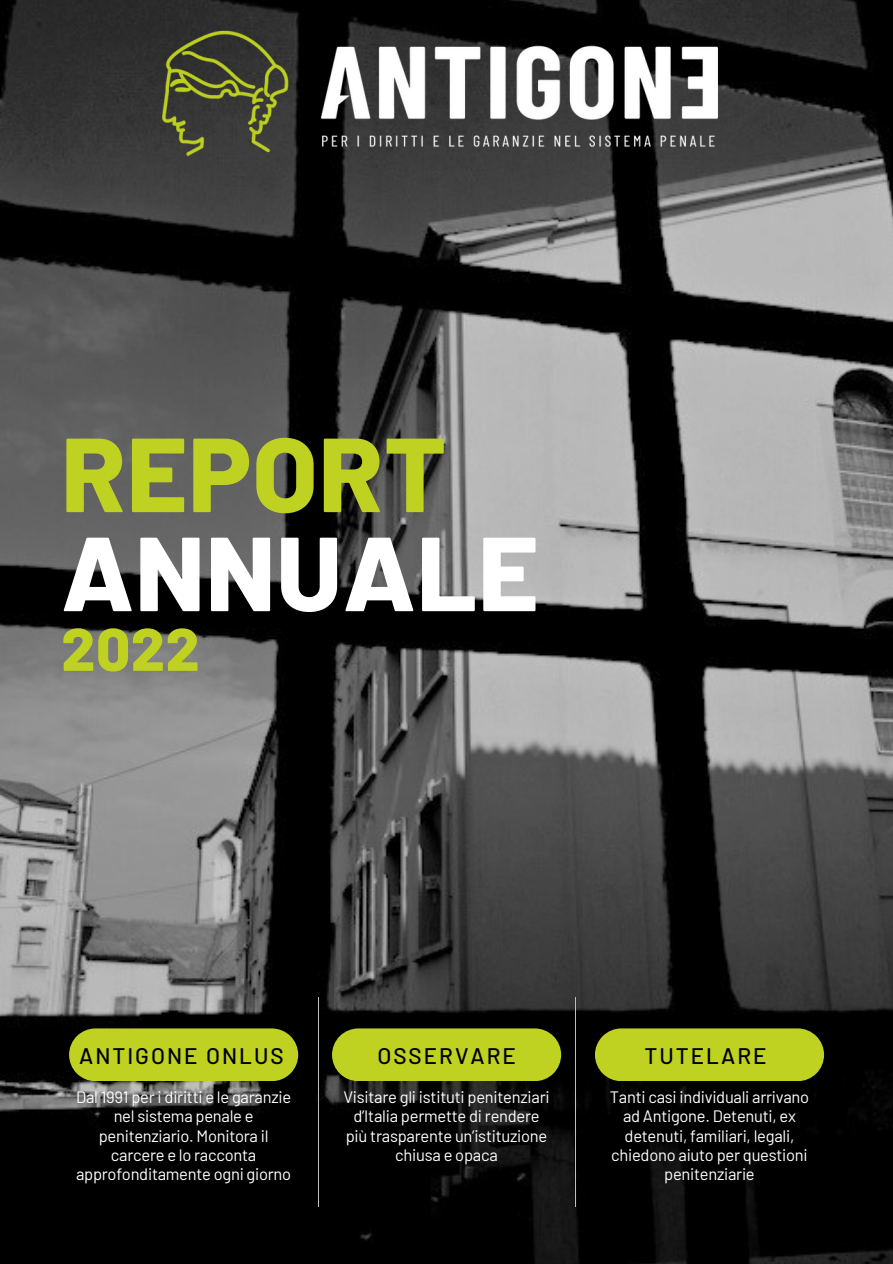
<style>
.page{position:relative;width:893px;height:1264px;background:#fff}
.page>*{position:absolute;margin:0;border:0;box-sizing:border-box;transform-origin:0 0}
.t1{font:800 105px/99px "Barlow";letter-spacing:.01em;color:#fff}
.t2{font:800 60px "Barlow";color:#bfd121}
.t3{font:500 22.5px "Barlow";letter-spacing:.09em;color:#000}
.t4{font:16.5px/19.2px "Barlow";letter-spacing:-.015em;color:#fff;text-align:center}
.s1{color:#bfd121}
</style>
<div class="page">
<img style="left:0;top:0;width:892px;height:1263px">
<hr style="left:317px;top:997px;width:1px;height:209px;background:#bfbfbf">
<hr style="left:575px;top:997px;width:1px;height:209px;background:#bfbfbf">
<img style="left:85px;top:0;width:723px;height:452px">
<svg style="left:69px;top:1028px;width:229px;height:53px;background:#b4c51f"></svg>
<svg style="left:332px;top:1028px;width:229px;height:53px;background:#b4c51f"></svg>
<svg style="left:595px;top:1028px;width:229px;height:53px;background:#b4c51f"></svg>
<p class="t1" style="left:61px;top:420px;width:479px"><span class="s1">REPORT<br></span>ANNUALE</p>
<p class="t2" style="left:61px;top:611px;width:140px">2022</p>
<p class="t3" style="left:79px;top:1041px;width:206px">ANTIGONE ONLUS</p>
<p class="t3" style="left:377px;top:1041px;width:140px">OSSERVARE</p>
<p class="t3" style="left:644px;top:1041px;width:124px">TUTELARE</p>
<p class="t4" style="left:76px;top:1087px;width:217px">Dal 1991 per i diritti e le garanzie nel sistema penale e penitenziario. Monitora il carcere e lo racconta approfonditamente ogni giorno</p>
<p class="t4" style="left:343px;top:1087px;width:208px">Visitare gli istituti penitenziari d’Italia permette di rendere più trasparente un’istituzione chiusa e opaca</p>
<p class="t4" style="left:609px;top:1087px;width:201px">Tanti casi individuali arrivano ad Antigone. Detenuti, ex detenuti, familiari, legali, chiedono aiuto per questioni penitenziarie</p>
</div>
